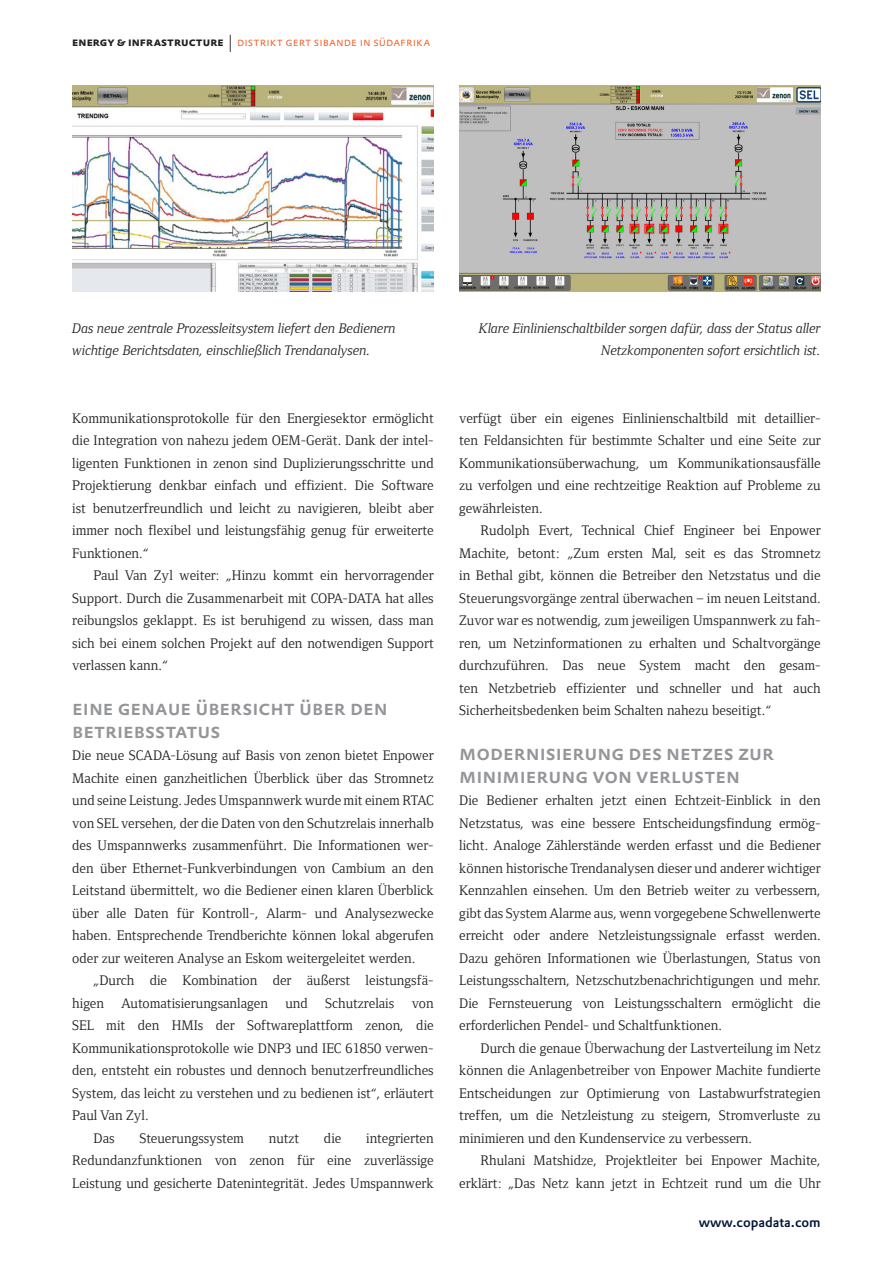
<style>
.page{position:relative;width:893px;height:1263px;background:#fff}
.page>*{position:absolute;margin:0;border:0;box-sizing:border-box;transform-origin:0 0}
.headlines_in_copy_left_align{font:500 21px/22.5px "DTL Prokyon TOT Caps";color:#939598}
.copy_indent_GERMAN{font:14.25px/22.5px "Foundry Form Serif";color:#231f20;text-align:justify}
.copy_no_indent_GERMAN{font:14.25px/22.5px "Foundry Form Serif";color:#231f20;text-align:justify}
.Caption_left{font:14.25px/22.5px "Foundry Form Serif Italic OSF";color:#231f20}
.Caption_align_right{font:14.25px/22.5px "Foundry Form Serif Italic OSF";color:#231f20;text-align:right}
.t1{font:500 13.5px "DTL Prokyon TOT";color:#001537}
.t2{font:300 12px "DTL Prokyon TOT Caps";letter-spacing:.005em;color:#f15921}
.s1{font-weight:700;color:#231f20}
.s2{font-size:24px;color:#231f20}
</style>
<div class="page">
<img style="left:72px;top:85px;width:362px;height:206px">
<img style="left:459px;top:85px;width:362px;height:206px">
<p class="t2" style="left:72px;top:34px;width:359px"><span class="s1">energy &amp; infrastructure</span> <span class="s2">I</span> distrikt gert sibande in südafrika</p>
<p class="Caption_left" style="left:72px;top:317px;width:325px">Das neue zentrale Prozessleitsystem liefert den Bedienern wichtige Berichtsdaten, einschließlich Trendanalysen.</p>
<p class="copy_no_indent_GERMAN" style="left:72px;top:407px;width:363px">Kommunikationsprotokolle für den Energiesektor ermöglicht die Integration von nahezu jedem OEM-Gerät. Dank der intel&shy;ligenten Funktionen in zenon sind Duplizierungsschritte und Projektierung denkbar einfach und effizient. Die Software ist benutzerfreundlich und leicht zu navigieren, bleibt aber immer noch flexibel und leistungsfähig genug für erweiterte Funktionen.“</p>
<p class="copy_indent_GERMAN" style="left:72px;top:564px;width:363px;text-indent:21px">Paul Van Zyl weiter: „Hinzu kommt ein hervorragender Support. Durch die Zusammenarbeit mit COPA-DATA hat alles reibungslos geklappt. Es ist beruhigend zu wissen, dass man sich bei einem solchen Projekt auf den notwendigen Support verlassen kann.“</p>
<p class="headlines_in_copy_left_align" style="left:72px;top:696px;width:317px">Eine genaue Übersicht über den<br>Betriebsstatus</p>
<p class="copy_no_indent_GERMAN" style="left:72px;top:744px;width:363px">Die neue SCADA-Lösung auf Basis von zenon bietet Enpower Machite einen ganzheitlichen Überblick über das Stromnetz und seine Leistung. Jedes Umspannwerk wurde mit einem RTAC von SEL versehen, der die Daten von den Schutzrelais innerhalb des Umspannwerks zusammenführt. Die Informationen wer&shy;den über Ethernet-Funkverbindungen von Cambium an den Leitstand übermittelt, wo die Bediener einen klaren Überblick über alle Daten für Kontroll-, Alarm- und Analysezwecke haben. Entsprechende Trendberichte können lokal abgerufen oder zur weiteren Analyse an Eskom weitergeleitet werden.</p>
<p class="copy_indent_GERMAN" style="left:72px;top:969px;width:363px;text-indent:21px">„Durch die Kombination der äußerst leistungsfä&shy;higen Automatisierungsanlagen und Schutzrelais von SEL mit den HMIs der Softwareplattform zenon, die Kommunikationsprotokolle wie DNP3 und IEC 61850 verwen&shy;den, entsteht ein robustes und dennoch benutzerfreundliches System, das leicht zu verstehen und zu bedienen ist“, erläutert Paul Van Zyl.</p>
<p class="copy_indent_GERMAN" style="left:94px;top:1127px;width:23px">Das</p>
<p class="copy_indent_GERMAN" style="left:139px;top:1127px;width:106px">Steuerungssystem</p>
<p class="copy_indent_GERMAN" style="left:269px;top:1127px;width:32px">nutzt</p>
<p class="copy_indent_GERMAN" style="left:324px;top:1127px;width:19px">die</p>
<p class="copy_indent_GERMAN" style="left:72px;top:1127px;width:363px;text-indent:294px">integrierten Redundanzfunktionen von zenon für eine zuverlässige Leistung und gesicherte Datenintegrität. Jedes Umspannwerk</p>
<p class="Caption_align_right" style="left:479px;top:317px;width:343px">Klare Einlinienschaltbilder sorgen dafür, dass der Status aller<br>Netzkomponenten sofort ersichtlich ist.</p>
<p class="copy_indent_GERMAN" style="left:459px;top:407px;width:363px">verfügt über ein eigenes Einlinienschaltbild mit detaillier&shy;ten Feldansichten für bestimmte Schalter und eine Seite zur Kommunikationsüberwachung, um Kommunikationsausfälle zu verfolgen und eine rechtzeitige Reaktion auf Probleme zu gewährleisten.</p>
<p class="copy_indent_GERMAN" style="left:459px;top:519px;width:363px;text-indent:21px">Rudolph Evert, Technical Chief Engineer bei Enpower Machite, betont: „Zum ersten Mal, seit es das Stromnetz in Bethal gibt, können die Betreiber den Netzstatus und die Steuerungsvorgänge zentral überwachen – im neuen Leitstand.<br>Zuvor war es notwendig, zum jeweiligen Umspannwerk zu fah&shy;ren, um Netzinformationen zu erhalten und Schaltvorgänge durchzuführen. Das neue System macht den gesam&shy;ten Netzbetrieb effizienter und schneller und hat auch Sicherheitsbedenken beim Schalten nahezu beseitigt.“</p>
<p class="headlines_in_copy_left_align" style="left:459px;top:741px;width:316px">Modernisierung des N etzes zur<br>Minimierung von Verlusten</p>
<p class="copy_no_indent_GERMAN" style="left:459px;top:789px;width:363px">Die Bediener erhalten jetzt einen Echtzeit-Einblick in den Netzstatus, was eine bessere Entscheidungsfindung ermög&shy;licht. Analoge Zählerstände werden erfasst und die Bediener können historische Trendanalysen dieser und anderer wichtiger Kennzahlen einsehen. Um den Betrieb weiter zu verbessern, gibt das System Alarme aus, wenn vorgegebene Schwellenwerte erreicht oder andere Netzleistungssignale erfasst werden.<br>Dazu gehören Informationen wie Überlastungen, Status von Leistungsschaltern, Netzschutzbenachrichtigungen und mehr.<br>Die Fernsteuerung von Leistungsschaltern ermöglicht die erforderlichen Pendel- und Schaltfunktionen.</p>
<p class="copy_indent_GERMAN" style="left:459px;top:1037px;width:363px;text-indent:21px">Durch die genaue Überwachung der Lastverteilung im Netz können die Anlagenbetreiber von Enpower Machite fundierte Entscheidungen zur Optimierung von Lastabwurfstrategien treffen, um die Netzleistung zu steigern, Stromverluste zu minimieren und den Kundenservice zu verbessern.</p>
<p class="copy_indent_GERMAN" style="left:459px;top:1149px;width:363px;text-align:right">Rhulani Matshidze, Projektleiter bei Enpower Machite, erklärt: „Das Netz kann jetzt in Echtzeit rund um die Uhr</p>
<p class="t1" style="left:699px;top:1213px;width:124px">www.copadata.com</p>
</div>
